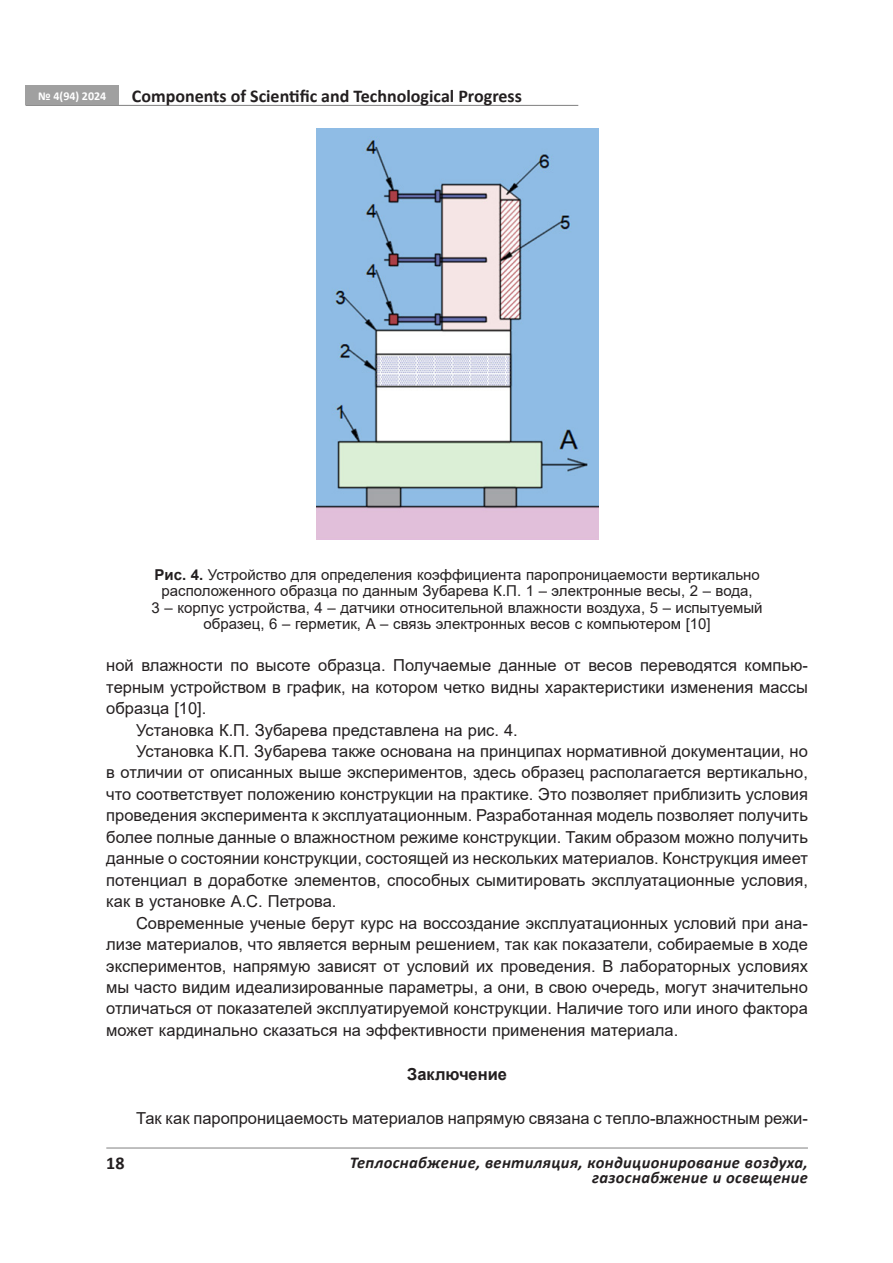
<style>
.page{position:relative;width:893px;height:1263px;background:#fff}
.page>*{position:absolute;margin:0;border:0;box-sizing:border-box;transform-origin:0 0}
.t1{font:700 18px "Calibri";color:#231f20}
.t2{font:16.5px "Arial";color:#231f20}
.t3{font:italic 700 16.5px/15px "Calibri";letter-spacing:.02em;color:#231f20;text-align:right}
.t4{font:700 16.5px "Arial";color:#231f20}
.t5{font:15px/16.5px "Arial";color:#231f20;text-align:center}
.t6{font:700 12px "Calibri";color:#fff}
.s1{font-weight:700}
</style>
<div class="page">
<hr style="left:106px;top:1148px;width:702px;height:1px;background:#808080">
<hr style="left:26px;top:105px;width:552px;height:1px;background:#808080">
<div style="left:26px;top:86px;width:93px;height:19px;background:#a0a0a0"></div>
<img style="left:316px;top:128px;width:282px;height:411px">
<p class="t6" style="left:38px;top:87px;width:70px">№ 4(94) 2024</p>
<p class="t1" style="left:132px;top:83px;width:392px">Components of Scientific and Technological Progress</p>
<p class="t5" style="left:152px;top:566px;width:612px"><span class="s1">Рис. 4.</span> Устройство для определения коэффициента паропроницаемости вертикально расположенного образца по данным Зубарева К.П. 1 – электронные весы, 2 – вода,<br>3 – корпус устройства, 4 – датчики относительной влажности воздуха, 5 – испытуемый образец, 6 – герметик, А – связь электронных весов с компьютером [10]</p>
<p class="t2" style="left:106px;top:654px;width:703px">ной влажности по высоте образца. Получаемые данные от весов переводятся компью-</p>
<p class="t2" style="left:106px;top:675px;width:703px">терным устройством в график, на котором четко видны характеристики изменения массы</p>
<p class="t2" style="left:106px;top:697px;width:102px">образца [10].</p>
<p class="t2" style="left:136px;top:718px;width:383px">Установка К.П. Зубарева представлена на рис. 4.</p>
<p class="t2" style="left:136px;top:740px;width:673px">Установка К.П. Зубарева также основана на принципах нормативной документации, но</p>
<p class="t2" style="left:106px;top:761px;width:703px">в отличии от описанных выше экспериментов, здесь образец располагается вертикально,</p>
<p class="t2" style="left:106px;top:783px;width:703px">что соответствует положению конструкции на практике. Это позволяет приблизить условия</p>
<p class="t2" style="left:106px;top:804px;width:703px">проведения эксперимента к эксплуатационным. Разработанная модель позволяет получить</p>
<p class="t2" style="left:106px;top:826px;width:703px">более полные данные о влажностном режиме конструкции. Таким образом можно получить</p>
<p class="t2" style="left:106px;top:847px;width:703px">данные о состоянии конструкции, состоящей из нескольких материалов. Конструкция имеет</p>
<p class="t2" style="left:106px;top:868px;width:703px">потенциал в доработке элементов, способных сымитировать эксплуатационные условия,</p>
<p class="t2" style="left:106px;top:890px;width:232px">как в установке А.С. Петрова.</p>
<p class="t2" style="left:136px;top:911px;width:673px">Современные ученые берут курс на воссоздание эксплуатационных условий при ана-</p>
<p class="t2" style="left:106px;top:933px;width:703px">лизе материалов, что является верным решением, так как показатели, собираемые в ходе</p>
<p class="t2" style="left:106px;top:954px;width:703px">экспериментов, напрямую зависят от условий их проведения. В лабораторных условиях</p>
<p class="t2" style="left:106px;top:976px;width:703px">мы часто видим идеализированные параметры, а они, в свою очередь, могут значительно</p>
<p class="t2" style="left:106px;top:997px;width:703px">отличаться от показателей эксплуатируемой конструкции. Наличие того или иного фактора</p>
<p class="t2" style="left:106px;top:1019px;width:573px">может кардинально сказаться на эффективности применения материала.</p>
<p class="t4" style="left:407px;top:1062px;width:101px">Заключение</p>
<p class="t2" style="left:136px;top:1107px;width:673px">Так как паропроницаемость материалов напрямую связана с тепло-влажностным режи-</p>
<p class="t1" style="left:106px;top:1150px;width:20px">18</p>
<p class="t3" style="left:350px;top:1154px;width:460px">Теплоснабжение, вентиляция, кондиционирование воздуха, газоснабжение и освещение</p>
</div>
